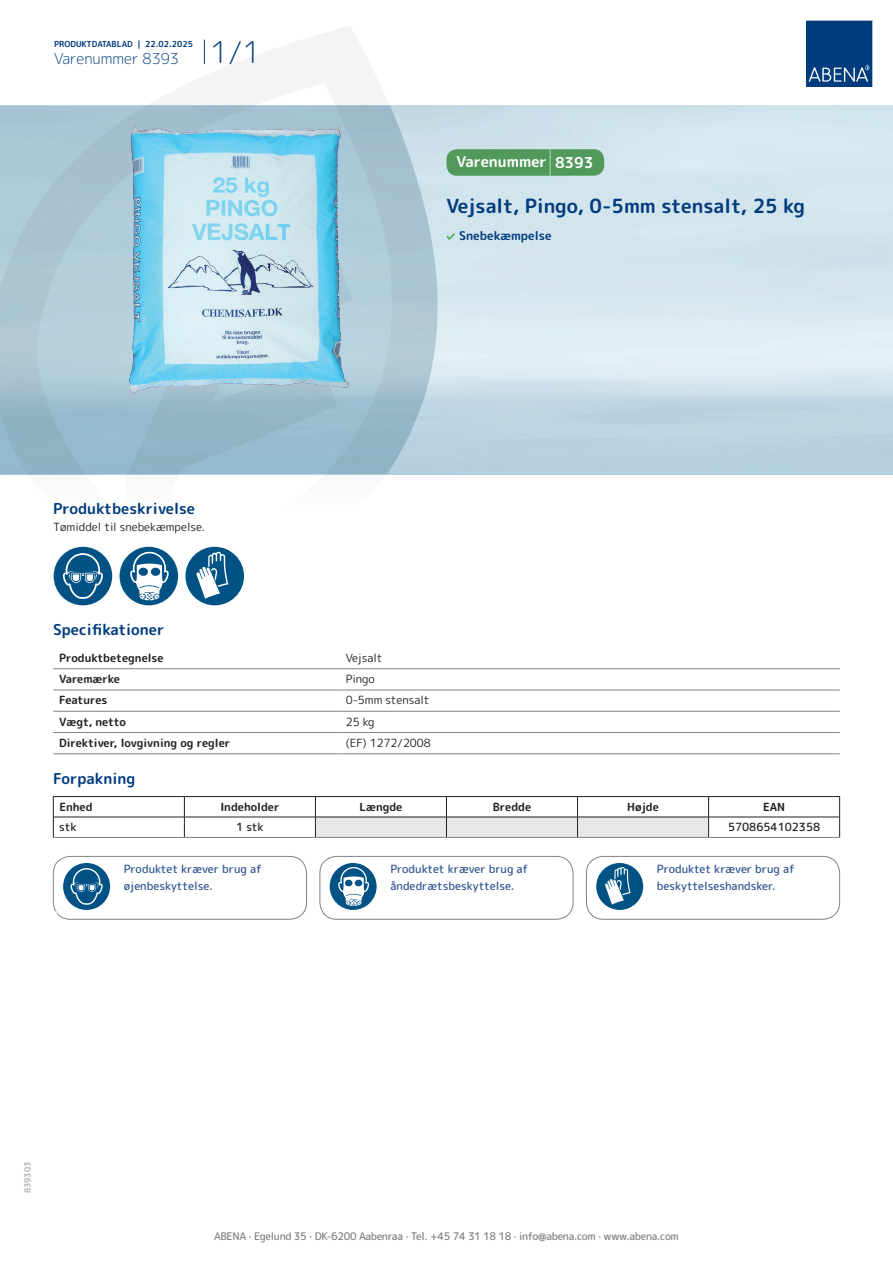
<style>
.page{position:relative;width:893px;height:1263px;background:#fff}
.page>*{position:absolute;margin:0;border:0;box-sizing:border-box;transform-origin:0 0}
.t1{font:700 19.5px "Rounded Mplus 1 c";color:#013d7d}
.t2{font:700 15px "Rounded Mplus 1 c";color:#013d7d}
.t3{font:300 15px "Rounded Mplus 1 c";color:#013d7d}
.t4{font:700 15px "Rounded Mplus 1 c";color:#fff}
.t5{font:700 12px "Rounded Mplus 1 c";color:#013d7d}
.t6{font:500 11.25px/16.5px "Rounded Mplus 1 c";color:#305691}
.t7{font:700 11.25px "Rounded Mplus 1 c";color:#231f20}
.t8{font:11.25px "Rounded Mplus 1 c";color:#231f20}
.t9{font:500 11.25px "Rounded Mplus 1 c";color:#231f20}
.t10{font:500 10.5px "Rounded Mplus 1 c";letter-spacing:-.03em;color:#808285}
.t11{font:700 10.5px "Rounded Mplus 1 c";color:#fff}
.t12{font:700 8.25px "Rounded Mplus 1 c";color:#013d7d}
.t13{font:700 8.25px "Rounded Mplus 1 c";color:#b2b3b7}
.s1{font-size:30px}
.s2{font-size:25.5px}
</style>
<div class="page">
<svg style="left:0;top:26px;width:439px;height:580px"></svg>
<svg style="left:0;top:106px;width:438px;height:368px;background:#a6c3d2"></svg>
<svg style="left:204px;top:40px;width:1px;height:24px"></svg>
<svg style="left:806px;top:20px;width:67px;height:67px;background:#144b86"></svg>
<img style="left:130px;top:127px;width:218px;height:275px">
<div style="left:54px;top:547px;width:58px;height:58px;background:#005285;border-radius:50%"></div>
<svg style="left:63px;top:547px;width:40px;height:52px"></svg>
<div style="left:120px;top:547px;width:58px;height:58px;background:#005285;border-radius:50%"></div>
<svg style="left:130px;top:552px;width:39px;height:48px"></svg>
<div style="left:185px;top:547px;width:59px;height:58px;background:#005285;border-radius:50%"></div>
<svg style="left:196px;top:552px;width:32px;height:47px"></svg>
<hr style="left:53px;top:668px;width:287px;height:1px;background:#808285">
<hr style="left:340px;top:668px;width:500px;height:1px;background:#808285">
<hr style="left:53px;top:690px;width:287px;height:1px;background:#808285">
<hr style="left:340px;top:690px;width:500px;height:1px;background:#808285">
<hr style="left:53px;top:711px;width:287px;height:1px;background:#808285">
<hr style="left:340px;top:711px;width:500px;height:1px;background:#808285">
<hr style="left:53px;top:732px;width:287px;height:1px;background:#808285">
<hr style="left:340px;top:732px;width:500px;height:1px;background:#808285">
<hr style="left:53px;top:753px;width:287px;height:1px;background:#808285">
<hr style="left:340px;top:753px;width:500px;height:1px;background:#808285">
<hr style="left:53px;top:796px;width:131px;height:1px;background:#231f20">
<hr style="left:184px;top:796px;width:131px;height:1px;background:#231f20">
<hr style="left:315px;top:796px;width:131px;height:1px;background:#231f20">
<hr style="left:446px;top:796px;width:131px;height:1px;background:#231f20">
<hr style="left:577px;top:796px;width:132px;height:1px;background:#231f20">
<hr style="left:709px;top:796px;width:131px;height:1px;background:#231f20">
<hr style="left:53px;top:817px;width:131px;height:1px;background:#231f20">
<svg style="left:53px;top:797px;width:1px;height:40px"></svg>
<hr style="left:184px;top:817px;width:131px;height:1px;background:#231f20">
<svg style="left:184px;top:797px;width:1px;height:40px"></svg>
<hr style="left:709px;top:817px;width:131px;height:1px;background:#231f20">
<svg style="left:315px;top:797px;width:394px;height:40px"></svg>
<svg style="left:839px;top:797px;width:1px;height:40px"></svg>
<hr style="left:53px;top:837px;width:131px;height:1px;background:#808285">
<hr style="left:184px;top:837px;width:131px;height:1px;background:#808285">
<hr style="left:315px;top:837px;width:131px;height:1px;background:#808285">
<hr style="left:446px;top:837px;width:131px;height:1px;background:#808285">
<hr style="left:577px;top:837px;width:132px;height:1px;background:#808285">
<hr style="left:709px;top:837px;width:131px;height:1px;background:#808285">
<div style="left:63px;top:863px;width:47px;height:47px;background:#005285;border-radius:50%"></div>
<svg style="left:71px;top:863px;width:32px;height:42px"></svg>
<div style="left:53px;top:856px;width:254px;height:63px;border:1px solid #808285;border-radius:17px"></div>
<div style="left:330px;top:863px;width:47px;height:47px;background:#005285;border-radius:50%"></div>
<svg style="left:338px;top:867px;width:31px;height:39px"></svg>
<div style="left:320px;top:856px;width:253px;height:63px;border:1px solid #808285;border-radius:17px"></div>
<div style="left:596px;top:863px;width:47px;height:47px;background:#005285;border-radius:50%"></div>
<svg style="left:605px;top:867px;width:26px;height:37px"></svg>
<div style="left:586px;top:856px;width:254px;height:63px;border:1px solid #808285;border-radius:17px"></div>
<svg style="left:446px;top:233px;width:9px;height:7px"></svg>
<div style="left:446px;top:149px;width:158px;height:27px;background:#52995c;border-radius:10px"></div>
<p class="t12" style="left:54px;top:38px;width:141px">PRODUKTDATABLAD | 22.02.2025</p>
<h2 class="t3" style="left:54px;top:48px;width:208px">Varenummer 8393 <span class="s1">1/1</span></h2>
<h2 class="t4" style="left:457px;top:151px;width:138px">Varenummer <span class="s2">|</span> 8393</h2>
<h1 class="t1" style="left:446px;top:192px;width:360px">Vejsalt, Pingo, 0-5mm stensalt, 25 kg</h1>
<p class="t5" style="left:459px;top:227px;width:94px">Snebekæmpelse</p>
<h2 class="t2" style="left:53px;top:498px;width:143px">Produktbeskrivelse</h2>
<p class="t8" style="left:53px;top:518px;width:153px">Tømiddel til snebekæmpelse.</p>
<h2 class="t2" style="left:53px;top:619px;width:113px">Specifikationer</h2>
<p class="t7" style="left:59px;top:650px;width:106px">Produktbetegnelse</p>
<p class="t8" style="left:346px;top:650px;width:38px">Vejsalt</p>
<p class="t7" style="left:59px;top:671px;width:62px">Varemærke</p>
<p class="t8" style="left:346px;top:671px;width:31px">Pingo</p>
<p class="t7" style="left:59px;top:692px;width:50px">Features</p>
<p class="t8" style="left:346px;top:692px;width:85px">0-5mm stensalt</p>
<p class="t7" style="left:59px;top:714px;width:68px">Vægt, netto</p>
<p class="t8" style="left:346px;top:714px;width:30px">25 kg</p>
<p class="t7" style="left:59px;top:735px;width:173px">Direktiver, lovgivning og regler</p>
<p class="t8" style="left:346px;top:735px;width:87px">(EF) 1272/2008</p>
<h2 class="t2" style="left:53px;top:768px;width:84px">Forpakning</h2>
<p class="t7" style="left:59px;top:799px;width:35px">Enhed</p>
<p class="t7" style="left:220px;top:799px;width:61px">Indeholder</p>
<p class="t7" style="left:359px;top:799px;width:44px">Længde</p>
<p class="t7" style="left:493px;top:799px;width:40px">Bredde</p>
<p class="t7" style="left:627px;top:799px;width:33px">Højde</p>
<p class="t7" style="left:763px;top:799px;width:24px">EAN</p>
<p class="t9" style="left:59px;top:819px;width:19px">stk</p>
<p class="t9" style="left:236px;top:819px;width:29px">1 stk</p>
<p class="t9" style="left:728px;top:819px;width:94px">5708654102358</p>
<p class="t6" style="left:124px;top:861px;width:139px">Produktet kræver brug af øjenbeskyttelse.</p>
<p class="t6" style="left:390px;top:861px;width:139px">Produktet kræver brug af åndedrætsbeskyttelse.</p>
<p class="t6" style="left:657px;top:861px;width:139px">Produktet kræver brug af beskyttelseshandsker.</p>
<p class="t11" style="left:53px;top:908px;width:7px">*</p>
<p class="t13" style="left:22px;top:1193px;width:33px;rotate:-90deg">839303</p>
<p class="t10" style="left:214px;top:1229px;width:466px">ABENA · Egelund 35 · DK-6200 Aabenraa · Tel. +45 74 31 18 18 · info@abena.com · www.abena.com</p>
</div>
